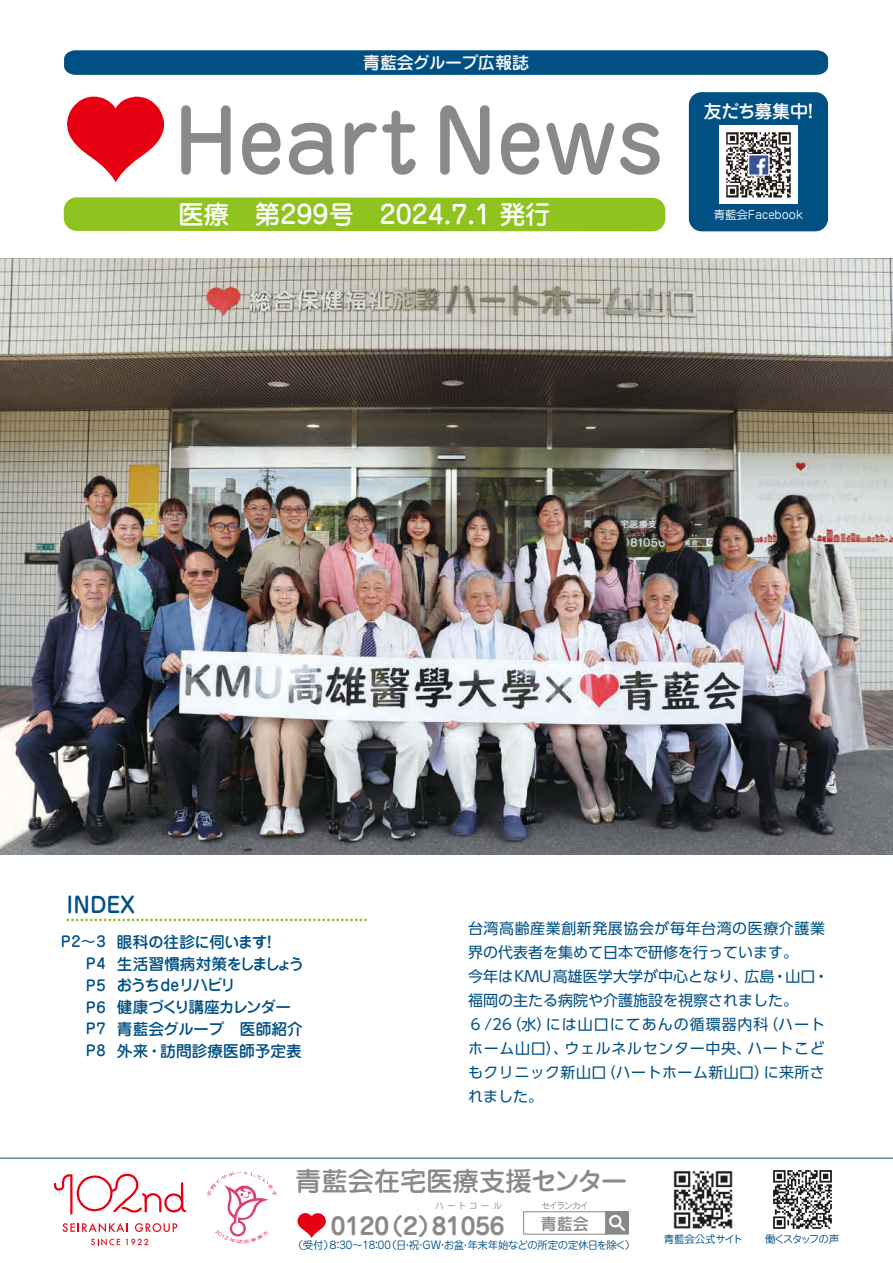
<style>
.page{position:relative;width:893px;height:1263px;background:#fff}
.page>*{position:absolute;margin:0;border:0;box-sizing:border-box;transform-origin:0 0}
.t1{font:500 84.3px "Jun 34 Pro";color:#898989}
.t2{font:500 26.25px "Jun 34 Pro";color:#898989}
.t3{font:500 25.5px "Jun 34 Pro";color:#fff}
.t4{font:700 23.4px "Jun 501 Pro";letter-spacing:-.01em;color:#898989}
.t5{font:500 21.75px "Jun 34 Pro";color:#005084}
.t6{font:500 18px "Jun 34 Pro";letter-spacing:-.04em;color:#fff}
.t7{font:500 16.95px "Jun 34 Pro";color:#fff}
.t8{font:500 16.2px "Jun 34 Pro";color:#898989}
.t9{font:500 15.75px/21.8px "Jun 34 Pro";letter-spacing:-.02em;color:#005084}
.t10{font:15px/24px "UD Shin Go Pr 6";letter-spacing:.03em;color:#005084}
.t11{font:500 14.7px/21.8px "Jun 34 Pro";letter-spacing:.04em;color:#005084;text-align:justify}
.t12{font:11.4px "Jun 201 Pro";letter-spacing:-.01em;color:#fff}
.t13{font:10.5px "Jun 201 Pro";letter-spacing:-.025em;color:#005084}
.t14{font:10.5px "Jun 201 Pro";letter-spacing:-.13em;color:#005084}
.t15{font:8.7px "Jun 201 Pro";letter-spacing:.06em;color:#898989}
.s1{font-family:"Koz Go Pro";font-weight:400;font-size:25.05px;color:#f39700}
</style>
<div class="page">
<img style="left:0;top:258px;width:893px;height:596px">
<hr style="left:0;top:1158px;width:893px;height:1px;background:#005084">
<svg style="left:68px;top:918px;width:299px;height:3px"></svg>
<div style="left:689px;top:92px;width:139px;height:139px;background:#005084;border-radius:13px"></div>
<svg style="left:64px;top:50px;width:764px;height:25px;background:#055386"></svg>
<img style="left:67px;top:96px;width:97px;height:87px">
<div style="left:523px;top:1211px;width:83px;height:23px;border:1px solid #898989"></div>
<div style="left:606px;top:1212px;width:22px;height:22px;background:#898989"></div>
<div style="left:606px;top:1211px;width:22px;height:23px;border:1px solid #898989"></div>
<svg style="left:612px;top:1218px;width:15px;height:15px"></svg>
<div style="left:610px;top:1216px;width:10px;height:10px;background:#898989;border-radius:50%"></div>
<div style="left:609px;top:1215px;width:13px;height:12px;border:2px solid #fff;border-radius:50%"></div>
<img style="left:297px;top:1213px;width:29px;height:25px">
<img style="left:673px;top:1170px;width:60px;height:59px">
<img style="left:773px;top:1170px;width:59px;height:59px">
<svg style="left:207px;top:1171px;width:70px;height:72px"></svg>
<svg style="left:63px;top:1223px;width:65px;height:9px"></svg>
<svg style="left:135px;top:1223px;width:42px;height:9px"></svg>
<svg style="left:91px;top:1238px;width:29px;height:7px"></svg>
<svg style="left:126px;top:1239px;width:22px;height:6px"></svg>
<svg style="left:54px;top:1174px;width:132px;height:40px"></svg>
<div style="left:64px;top:197px;width:601px;height:34px;background:#8fc31f"></div>
<img style="left:720px;top:126px;width:77px;height:78px">
<p class="t7" style="left:363px;top:49px;width:167px">青藍会グループ広報誌</p>
<h1 class="t1" style="left:174px;top:74px;width:491px">Heart News</h1>
<p class="t6" style="left:704px;top:97px;width:117px">友だち募集中！</p>
<h3 class="t3" style="left:178px;top:194px;width:374px">医療　第299号　2024.7.1 発行</h3>
<p class="t12" style="left:714px;top:205px;width:91px">青藍会Facebook</p>
<h3 class="t5" style="left:67px;top:887px;width:70px">INDEX</h3>
<p class="t9" style="left:117px;top:929px;width:189px">眼科の往診に伺います！<br>生活習慣病対策をしましょうおうちdeリハビリ<br>健康づくり講座カレンダー青藍会グループ　医師紹介外来・訪問診療医師予定表</p>
<p class="t11" style="left:86px;top:929px;width:21px;text-indent:-25px">P2～3<br>P4<br>P5<br>P6<br>P7<br>P8</p>
<p class="t10" style="left:468px;top:916px;width:362px">台湾高齢産業創新発展協会が毎年台湾の医療介護業界の代表者を集めて日本で研修を行っています。<br>今年はKMU高雄医学大学が中心となり、広島・山口・福岡の主たる病院や介護施設を視察されました。<br>６/26（水）には山口にてあんの循環器内科（ハートホーム山口）、ウェルネルセンター中央、ハートこどもクリニック新山口（ハートホーム新山口）に来所されました。</p>
<h2 class="t2" style="left:295px;top:1161px;width:334px">青藍会在宅医療支援センター</h2>
<p class="t8" style="left:541px;top:1211px;width:49px">青藍会</p>
<p class="t15" style="left:435px;top:1199px;width:68px">ハートコール</p>
<p class="t15" style="left:541px;top:1199px;width:49px">セイランカイ</p>
<h3 class="t4" style="left:306px;top:1207px;width:200px"><span class="s1">　</span>0120（2）81056</h3>
<p class="t13" style="left:293px;top:1237px;width:344px">（受付）８：30～18：00（日・祝・GW・お盆・年末年始などの所定の定休日を除く）</p>
<p class="t13" style="left:664px;top:1230px;width:81px">青藍会公式サイト</p>
<p class="t14" style="left:765px;top:1230px;width:76px">働くスタッフの声</p>
</div>
